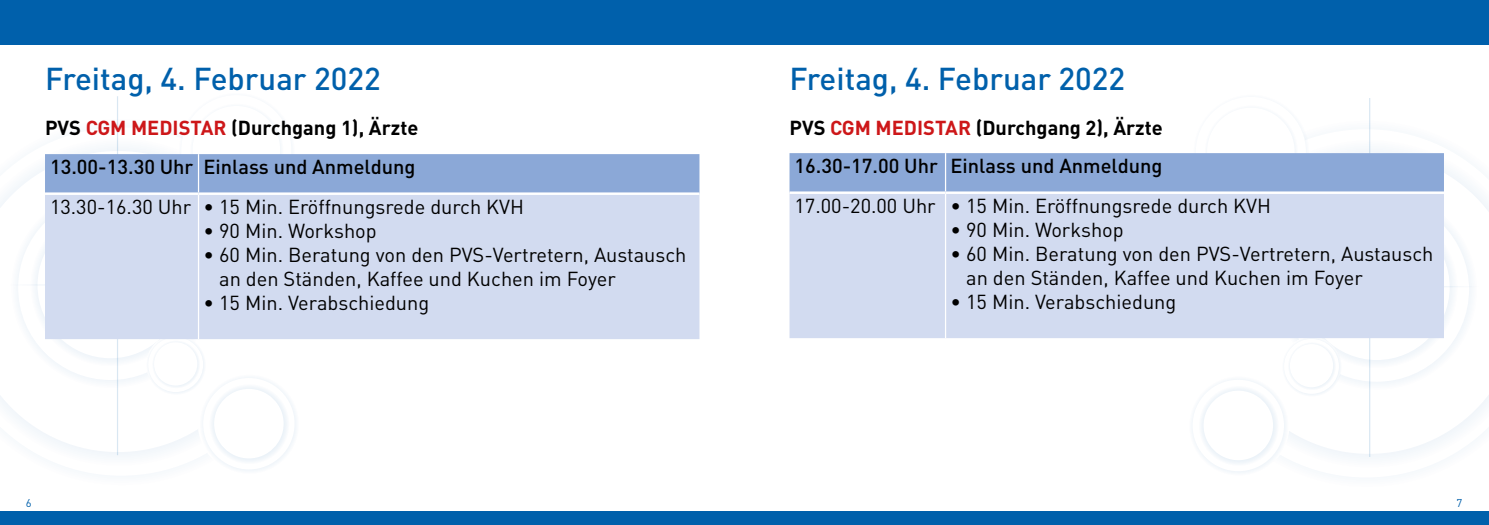
<style>
.page{position:relative;width:1489px;height:525px;background:#fff}
.page>*{position:absolute;margin:0;border:0;box-sizing:border-box;transform-origin:0 0}
.t1{font:500 31.25px "DIN Pro";color:#0060ab}
.t2{font:20px/24px "DIN Pro";color:#000}
.t3{font:500 20px/38.2px "DIN Pro";color:#000}
.t4{font:11.25px "DIN Pro";color:#0060ab}
.s1{font-weight:700}
.s2{font-weight:700;color:#cd1719}
</style>
<div class="page">
<div style="left:0;top:0;width:1488px;height:45px;background:#0060ab"></div>
<div style="left:0;top:510px;width:1488px;height:14px;background:#0060ab"></div>
<svg style="left:1291px;top:105px;width:197px;height:353px"></svg>
<svg style="left:0;top:103px;width:195px;height:353px"></svg>
<svg style="left:1289px;top:110px;width:18px;height:299px"></svg>
<svg style="left:179px;top:108px;width:100px;height:300px"></svg>
<div style="left:198px;top:373px;width:100px;height:100px;background:#fff;border-radius:50%"></div>
<div style="left:1192px;top:379px;width:92px;height:92px;border:11px solid #0060ab;border-radius:50%"></div>
<div style="left:203px;top:377px;width:92px;height:92px;border:11px solid #0060ab;border-radius:50%"></div>
<div style="left:1183px;top:371px;width:109px;height:108px;border:9px solid #0060ab;border-radius:50%"></div>
<div style="left:194px;top:369px;width:109px;height:109px;border:9px solid #0060ab;border-radius:50%"></div>
<div style="left:1198px;top:99px;width:105px;height:105px;border:9px solid #0060ab;border-radius:50%"></div>
<div style="left:184px;top:97px;width:105px;height:105px;border:9px solid #0060ab;border-radius:50%"></div>
<div style="left:1186px;top:88px;width:128px;height:128px;border:9px solid #0060ab;border-radius:50%"></div>
<div style="left:172px;top:86px;width:128px;height:128px;border:9px solid #0060ab;border-radius:50%"></div>
<hr style="left:968px;top:286px;width:510px;height:1px;background:#0060ab">
<hr style="left:8px;top:284px;width:510px;height:1px;background:#0060ab">
<div style="left:789px;top:153px;width:654px;height:38px;background:#8ba8d7"></div>
<div style="left:789px;top:194px;width:654px;height:144px;background:#d2dbf0"></div>
<hr style="left:944px;top:153px;width:2px;height:38px;background:#fff">
<hr style="left:944px;top:194px;width:2px;height:144px;background:#fff">
<hr style="left:945px;top:191px;width:498px;height:3px;background:#fff">
<div style="left:45px;top:154px;width:654px;height:38px;background:#8ba8d7"></div>
<div style="left:45px;top:195px;width:654px;height:144px;background:#d2dbf0"></div>
<hr style="left:198px;top:154px;width:1px;height:38px;background:#fff">
<hr style="left:198px;top:195px;width:1px;height:144px;background:#fff">
<hr style="left:45px;top:192px;width:153px;height:3px;background:#fff">
<hr style="left:198px;top:192px;width:501px;height:3px;background:#fff">
<h1 class="t1" style="left:45px;top:57px;width:337px">Freitag, 4. Februar 2022</h1>
<p class="t3" style="left:45px;top:107px;width:375px;line-height:39.2px"><span class="s1">PVS</span> <span class="s2">CGM MEDISTAR</span> <span class="s1">(Durchgang 1), Ärzte<br></span>13.00-13.30 Uhr Einlass und Anmeldung</p>
<p class="t2" style="left:50px;top:194px;width:475px">13.30-16.30 Uhr • 15 Min. Eröffnungsrede durch KVH</p>
<p class="t2" style="left:203px;top:218px;width:175px">• 90 Min. Workshop</p>
<p class="t2" style="left:219px;top:242px;width:469px;text-indent:-16px">• 60 Min. Beratung von den PVS-Vertretern, Austausch an den Ständen, Kaffee und Kuchen im Foyer</p>
<p class="t2" style="left:203px;top:290px;width:227px">• 15 Min. Verabschiedung</p>
<h1 class="t1" style="left:789px;top:57px;width:337px">Freitag, 4. Februar 2022</h1>
<p class="t3" style="left:789px;top:108px;width:375px"><span class="s1">PVS</span> <span class="s2">CGM MEDISTAR</span> <span class="s1">(Durchgang 2), Ärzte<br></span>16.30-17.00 Uhr Einlass und Anmeldung</p>
<p class="t2" style="left:794px;top:193px;width:478px">17.00-20.00 Uhr • 15 Min. Eröffnungsrede durch KVH</p>
<p class="t2" style="left:950px;top:217px;width:175px">• 90 Min. Workshop</p>
<p class="t2" style="left:966px;top:241px;width:469px;text-indent:-16px">• 60 Min. Beratung von den PVS-Vertretern, Austausch an den Ständen, Kaffee und Kuchen im Foyer</p>
<p class="t2" style="left:950px;top:289px;width:227px">• 15 Min. Verabschiedung</p>
<p class="t4" style="left:26px;top:495px;width:7px">6</p>
<p class="t4" style="left:1456px;top:495px;width:7px">7</p>
</div>
